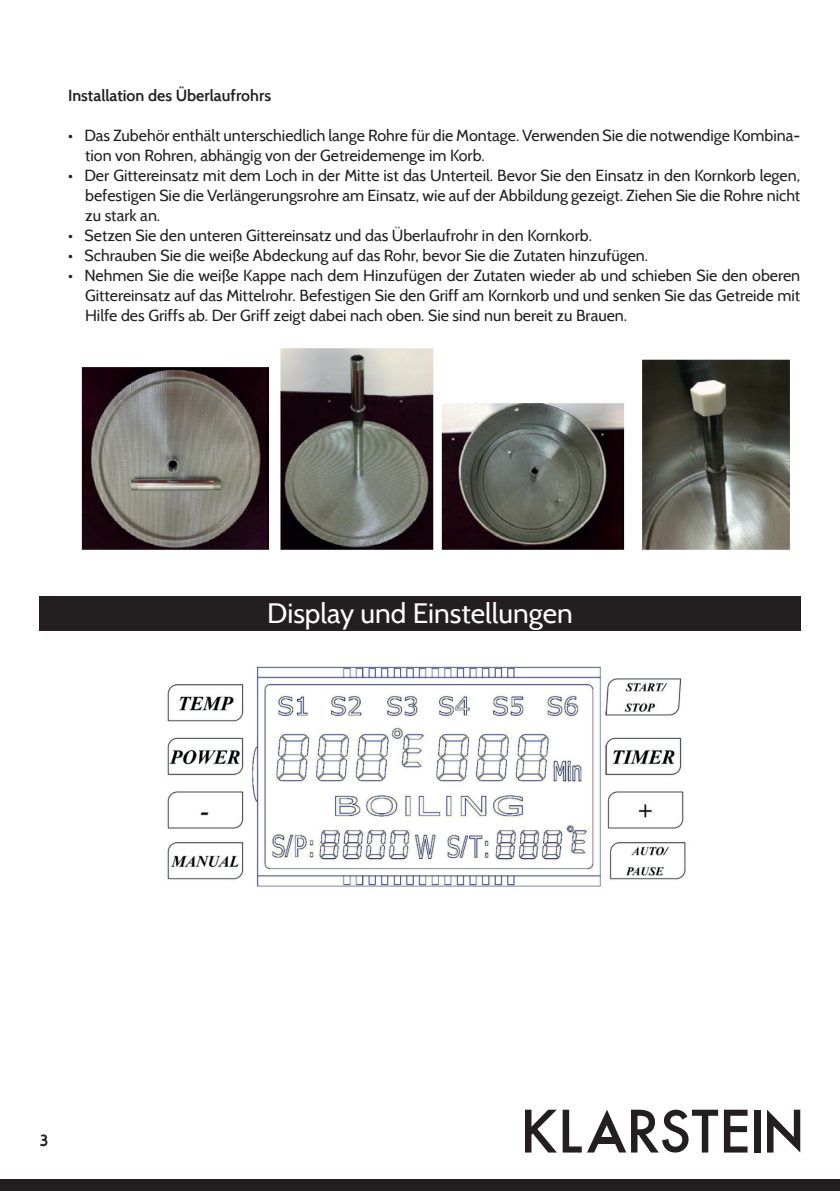
<style>
.page{position:relative;width:840px;height:1191px;background:#fff}
.page>*{position:absolute;margin:0;border:0;box-sizing:border-box;transform-origin:0 0}
.t1{font:28px "Cabin";color:#fff}
.t2{font:16px/20px "Cabin";color:#231f20;text-align:justify}
.t3{font:600 16px "Cabin";color:#231f20}
.t4{font:700 16px "Cabin";color:#231f20}
</style>
<div class="page">
<div style="left:0;top:1179px;width:839px;height:12px;background:#231f20"></div>
<svg style="left:525px;top:1109px;width:31px;height:43px"></svg>
<svg style="left:723px;top:1109px;width:24px;height:43px"></svg>
<div style="left:753px;top:1109px;width:7px;height:43px;background:#231f20"></div>
<svg style="left:562px;top:1109px;width:155px;height:43px"></svg>
<div style="left:594px;top:1137px;width:24px;height:6px;background:#231f20"></div>
<svg style="left:767px;top:1109px;width:32px;height:43px"></svg>
<div style="left:40px;top:596px;width:760px;height:35px;background:#231f20"></div>
<img style="left:81px;top:348px;width:709px;height:202px">
<img style="left:167px;top:666px;width:519px;height:221px">
<p class="t3" style="left:68px;top:85px;width:204px">Installation des Überlaufrohrs</p>
<p class="t2" style="left:85px;top:125px;width:716px;text-indent:-17px">• Das Zubehör enthält unterschiedlich lange Rohre für die Montage. Verwenden Sie die notwendige Kombina&shy;tion von Rohren, abhängig von der Getreidemenge im Korb.</p>
<p class="t2" style="left:85px;top:165px;width:716px;text-indent:-17px">• Der Gittereinsatz mit dem Loch in der Mitte ist das Unterteil. Bevor Sie den Einsatz in den Kornkorb legen, befestigen Sie die Verlängerungsrohre am Einsatz, wie auf der Abbildung gezeigt. Ziehen Sie die Rohre nicht zu stark an.</p>
<p class="t2" style="left:68px;top:225px;width:525px">• Setzen Sie den unteren Gittereinsatz und das Überlaufrohr in den Kornkorb.</p>
<p class="t2" style="left:68px;top:245px;width:581px">• Schrauben Sie die weiße Abdeckung auf das Rohr, bevor Sie die Zutaten hinzufügen.</p>
<p class="t2" style="left:85px;top:265px;width:716px;text-indent:-17px">• Nehmen Sie die weiße Kappe nach dem Hinzufügen der Zutaten wieder ab und schieben Sie den oberen Gittereinsatz auf das Mittelrohr. Befestigen Sie den Griff am Kornkorb und und senken Sie das Getreide mit Hilfe des Griffs ab. Der Griff zeigt dabei nach oben. Sie sind nun bereit zu Brauen.</p>
<h1 class="t1" style="left:267px;top:596px;width:307px">Display und Einstellungen</h1>
<p class="t4" style="left:40px;top:1130px;width:10px">3</p>
</div>
